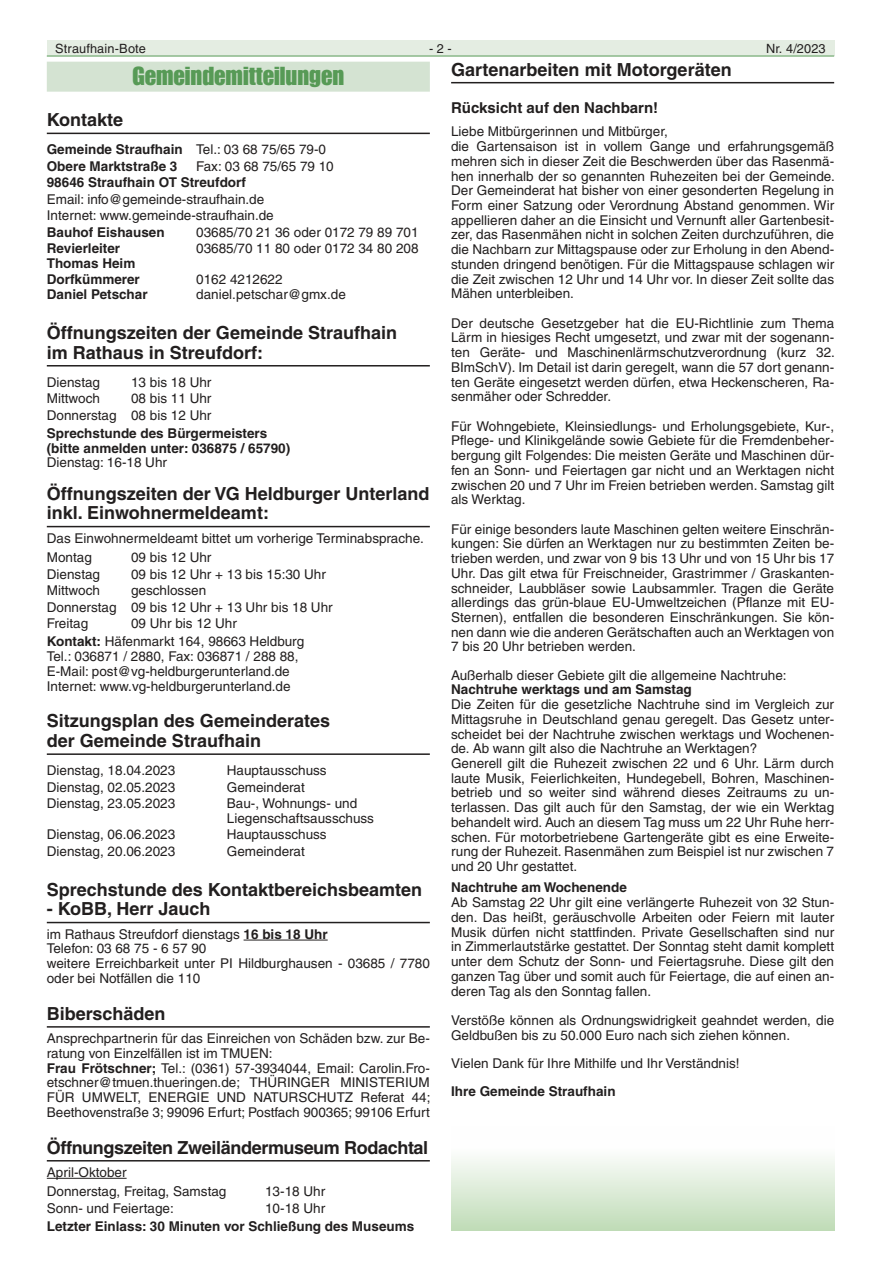
<style>
.page{position:relative;width:881px;height:1263px;background:#fff}
.page>*{position:absolute;margin:0;border:0;box-sizing:border-box;transform-origin:0 0}
.t1{font:25.5px "Impact LT";color:#579a56}
.t2{font:700 18px/19.6px "Helvetica LT";color:#221f1f}
.t3{font:700 18px "Helvetica LT";letter-spacing:-.02em;color:#221f1f}
.t4{font:700 15px "Helvetica LT";color:#221f1f}
.t5{font:13.5px/14.7px "Helvetica LT";color:#221f1f}
.t6{font:700 13.5px/14.7px "Helvetica LT";color:#221f1f}
.t7{font:12.75px "Helvetica LT";letter-spacing:.01em;color:#221f1f}
.s1{font-weight:400}
.s2{font-weight:700}
</style>
<div class="page">
<div style="left:47px;top:40px;width:786px;height:16px;background:#e4ede2"></div>
<hr style="left:47px;top:56px;width:786px;height:1px;background:#579a56">
<hr style="left:451px;top:82px;width:382px;height:1px;background:#221f1f">
<div style="left:451px;top:1127px;width:382px;height:104px;background:linear-gradient(to bottom,#fff,#c2ddb9)"></div>
<div style="left:47px;top:62px;width:382px;height:30px;background:#d4e3d2"></div>
<hr style="left:47px;top:133px;width:382px;height:1px;background:#221f1f">
<hr style="left:47px;top:365px;width:382px;height:1px;background:#221f1f">
<hr style="left:47px;top:526px;width:382px;height:1px;background:#221f1f">
<hr style="left:47px;top:753px;width:382px;height:2px;background:#221f1f">
<hr style="left:47px;top:922px;width:382px;height:1px;background:#221f1f">
<hr style="left:243px;top:940px;width:84px;height:1px;background:#221f1f">
<hr style="left:47px;top:1026px;width:382px;height:2px;background:#221f1f">
<hr style="left:47px;top:1160px;width:382px;height:1px;background:#221f1f">
<hr style="left:47px;top:1178px;width:79px;height:1px;background:#221f1f">
<p class="t7" style="left:55px;top:42px;width:92px">Straufhain-Bote</p>
<p class="t7" style="left:429px;top:42px;width:24px">- 2 -</p>
<p class="t7" style="left:765px;top:42px;width:61px">Nr. 4/2023</p>
<h2 class="t2" style="left:451px;top:59px;width:282px">Gartenarbeiten mit Motorgeräten</h2>
<p class="t4" style="left:451px;top:99px;width:208px">Rücksicht auf den Nachbarn!</p>
<p class="t5" style="left:451px;top:124px;width:385px">Liebe Mitbürgerinnen und Mitbürger,<br>die Gartensaison ist in vollem Gange und erfahrungsgemäß mehren sich in dieser Zeit die Beschwerden über das Rasenmä&shy;hen innerhalb der so genannten Ruhezeiten bei der Gemeinde.<br>Der Gemeinderat hat bisher von einer gesonderten Regelung in Form einer Satzung oder Verordnung Abstand genommen. Wir appellieren daher an die Einsicht und Vernunft aller Gartenbesit&shy;zer, das Rasenmähen nicht in solchen Zeiten durchzuführen, die die Nachbarn zur Mittagspause oder zur Erholung in den Abend&shy;stunden dringend benötigen. Für die Mittagspause schlagen wir die Zeit zwischen 12 Uhr und 14 Uhr vor. In dieser Zeit sollte das Mähen unterbleiben.</p>
<p class="t5" style="left:451px;top:316px;width:385px;text-align:justify">Der deutsche Gesetzgeber hat die EU-Richtlinie zum Thema Lärm in hiesiges Recht umgesetzt, und zwar mit der sogenann&shy;ten Geräte- und Maschinenlärmschutzverordnung (kurz 32.<br>BImSchV). Im Detail ist darin geregelt, wann die 57 dort genann&shy;ten Geräte eingesetzt werden dürfen, etwa Heckenscheren, Ra&shy;senmäher oder Schredder.</p>
<p class="t5" style="left:451px;top:419px;width:384px;text-align:justify">Für Wohngebiete, Kleinsiedlungs- und Erholungsgebiete, Kur-, Pflege- und Klinikgelände sowie Gebiete für die Fremdenbeher&shy;bergung gilt Folgendes: Die meisten Geräte und Maschinen dür&shy;fen an Sonn- und Feiertagen gar nicht und an Werktagen nicht zwischen 20 und 7 Uhr im Freien betrieben werden. Samstag gilt als Werktag.</p>
<p class="t5" style="left:451px;top:522px;width:384px;text-align:justify">Für einige besonders laute Maschinen gelten weitere Einschrän&shy;kungen: Sie dürfen an Werktagen nur zu bestimmten Zeiten be&shy;trieben werden, und zwar von 9 bis 13 Uhr und von 15 Uhr bis 17<br>Uhr. Das gilt etwa für Freischneider, Grastrimmer / Graskanten&shy;schneider, Laubbläser sowie Laubsammler. Tragen die Geräte allerdings das grün-blaue EU-Umweltzeichen (Pflanze mit EU-Sternen), entfallen die besonderen Einschränkungen. Sie kön&shy;nen dann wie die anderen Gerätschaften auch an Werktagen von 7 bis 20 Uhr betrieben werden.</p>
<p class="t5" style="left:451px;top:668px;width:337px">Außerhalb dieser Gebiete gilt die allgemeine Nachtruhe:</p>
<p class="t6" style="left:451px;top:682px;width:242px">Nachtruhe werktags und am Samstag</p>
<p class="t5" style="left:451px;top:697px;width:384px">Die Zeiten für die gesetzliche Nachtruhe sind im Vergleich zur Mittagsruhe in Deutschland genau geregelt. Das Gesetz unter&shy;scheidet bei der Nachtruhe zwischen werktags und Wochenen&shy;de. Ab wann gilt also die Nachtruhe an Werktagen?<br>Generell gilt die Ruhezeit zwischen 22 und 6 Uhr. Lärm durch laute Musik, Feierlichkeiten, Hundegebell, Bohren, Maschinen&shy;betrieb und so weiter sind während dieses Zeitraums zu un&shy;terlassen. Das gilt auch für den Samstag, der wie ein Werktag behandelt wird. Auch an diesem Tag muss um 22 Uhr Ruhe herr&shy;schen. Für motorbetriebene Gartengeräte gibt es eine Erweite&shy;rung der Ruhezeit. Rasenmähen zum Beispiel ist nur zwischen 7 und 20 Uhr gestattet.</p>
<p class="t6" style="left:451px;top:880px;width:177px">Nachtruhe am Wochenende</p>
<p class="t5" style="left:451px;top:895px;width:384px;text-align:justify">Ab Samstag 22 Uhr gilt eine verlängerte Ruhezeit von 32 Stun&shy;den. Das heißt, geräuschvolle Arbeiten oder Feiern mit lauter Musik dürfen nicht stattfinden. Private Gesellschaften sind nur in Zimmerlautstärke gestattet. Der Sonntag steht damit komplett unter dem Schutz der Sonn- und Feiertagsruhe. Diese gilt den ganzen Tag über und somit auch für Feiertage, die auf einen an&shy;deren Tag als den Sonntag fallen.</p>
<p class="t5" style="left:451px;top:1013px;width:384px">Verstöße können als Ordnungswidrigkeit geahndet werden, die<br>Geldbußen bis zu 50.000 Euro nach sich ziehen können.</p>
<p class="t5" style="left:451px;top:1056px;width:290px">Vielen Dank für Ihre Mithilfe und Ihr Verständnis!</p>
<p class="t6" style="left:451px;top:1084px;width:166px">Ihre Gemeinde Straufhain</p>
<h1 class="t1" style="left:132px;top:66px;width:213px">Gemeindemitteilungen</h1>
<h2 class="t2" style="left:47px;top:110px;width:78px">Kontakte</h2>
<p class="t6" style="left:47px;top:141px;width:281px;line-height:16.5px">Gemeinde Straufhain <span class="s1">Tel.: 03 68 75/65 79-0<br></span>Obere Marktstraße 3</p>
<p class="t5" style="left:196px;top:159px;width:139px">Fax: 03 68 75/65 79 10</p>
<p class="t6" style="left:47px;top:175px;width:201px">98646 Straufhain OT Streufdorf</p>
<p class="t5" style="left:47px;top:191px;width:228px;line-height:16.5px">Email: info@gemeinde-straufhain.de<br>Internet: www.gemeinde-straufhain.de</p>
<p class="t6" style="left:47px;top:224px;width:119px">Bauhof Eishausen</p>
<p class="t5" style="left:196px;top:225px;width:224px">03685/70 21 36 oder 0172 79 89 701</p>
<p class="t6" style="left:47px;top:241px;width:90px">Revierleiter<br>Thomas Heim</p>
<p class="t5" style="left:196px;top:241px;width:224px">03685/70 11 80 oder 0172 34 80 208</p>
<p class="t6" style="left:47px;top:272px;width:102px">Dorfkümmerer<br>Daniel Petschar</p>
<p class="t5" style="left:196px;top:272px;width:151px">0162 4212622 daniel.petschar@gmx.de</p>
<h2 class="t2" style="left:47px;top:323px;width:352px">Öffnungszeiten der Gemeinde Straufhain im Rathaus in Streufdorf:</h2>
<p class="t5" style="left:47px;top:375px;width:55px">Dienstag</p>
<p class="t5" style="left:131px;top:375px;width:82px">13 bis 18 Uhr</p>
<p class="t5" style="left:47px;top:391px;width:55px">Mittwoch</p>
<p class="t5" style="left:47px;top:390px;width:166px;line-height:16.5px;text-align:right">08 bis 11 Uhr<br>Donnerstag 08 bis 12 Uhr</p>
<p class="t6" style="left:47px;top:426px;width:245px">Sprechstunde des Bürgermeisters (bitte anmelden unter: 036875 / 65790)</p>
<p class="t5" style="left:47px;top:455px;width:122px">Dienstag: 16-18 Uhr</p>
<h2 class="t2" style="left:47px;top:484px;width:384px">Öffnungszeiten der VG Heldburger Unterland inkl. Einwohnermeldeamt:</h2>
<p class="t5" style="left:47px;top:528px;width:378px;line-height:19.5px">Das Einwohnermeldeamt bittet um vorherige Terminabsprache.<br>Montag</p>
<p class="t5" style="left:131px;top:550px;width:82px">09 bis 12 Uhr</p>
<p class="t5" style="left:47px;top:567px;width:55px">Dienstag</p>
<p class="t5" style="left:131px;top:567px;width:196px">09 bis 12 Uhr + 13 bis 15:30 Uhr</p>
<p class="t5" style="left:47px;top:583px;width:55px">Mittwoch</p>
<p class="t5" style="left:47px;top:582px;width:287px;line-height:16.5px;text-indent:84px">geschlossen<br>Donnerstag 09 bis 12 Uhr + 13 Uhr bis 18 Uhr<br>Freitag</p>
<p class="t5" style="left:47px;top:614px;width:259px;line-height:18.1px;text-indent:84px">09 Uhr bis 12 Uhr<br><span class="s2">Kontakt:</span> Häfenmarkt 164, 98663 Heldburg</p>
<p class="t5" style="left:47px;top:649px;width:253px">Tel.: 036871 / 2880, Fax: 036871 / 288 88,<br>E-Mail: post@vg-heldburgerunterland.de<br>Internet: www.vg-heldburgerunterland.de</p>
<h2 class="t2" style="left:47px;top:711px;width:285px">Sitzungsplan des Gemeinderates der Gemeinde Straufhain</h2>
<p class="t5" style="left:47px;top:763px;width:130px">Dienstag, 18.04.2023</p>
<p class="t5" style="left:227px;top:763px;width:101px">Hauptausschuss</p>
<p class="t5" style="left:47px;top:779px;width:130px">Dienstag, 02.05.2023</p>
<p class="t5" style="left:227px;top:779px;width:79px">Gemeinderat</p>
<p class="t5" style="left:47px;top:796px;width:130px">Dienstag, 23.05.2023</p>
<p class="t5" style="left:227px;top:796px;width:149px">Bau-, Wohnungs- und<br>Liegenschaftsausschuss</p>
<p class="t5" style="left:47px;top:827px;width:130px">Dienstag, 06.06.2023</p>
<p class="t5" style="left:227px;top:827px;width:101px">Hauptausschuss</p>
<p class="t5" style="left:47px;top:844px;width:130px">Dienstag, 20.06.2023</p>
<p class="t5" style="left:227px;top:844px;width:79px">Gemeinderat</p>
<h2 class="t2" style="left:47px;top:880px;width:377px">Sprechstunde des Kontaktbereichsbeamten</h2>
<h2 class="t2" style="left:47px;top:899px;width:165px">- KoBB, Herr Jauch</h2>
<p class="t5" style="left:47px;top:927px;width:384px">im Rathaus Streufdorf dienstags <span class="s2">16 bis 18 Uhr<br></span>Telefon: 03 68 75 - 6 57 90<br>weitere Erreichbarkeit unter PI Hildburghausen - 03685 / 7780 oder bei Notfällen die 110</p>
<h2 class="t2" style="left:47px;top:1004px;width:120px">Biberschäden</h2>
<p class="t5" style="left:47px;top:1031px;width:385px">Ansprechpartnerin für das Einreichen von Schäden bzw. zur Be&shy;ratung von Einzelfällen ist im TMUEN:<br><span class="s2">Frau Frötschner;</span> Tel.: (0361) 57-3934044, Email: Carolin.Fro&shy;etschner@tmuen.thueringen.de; THÜRINGER MINISTERIUM FÜR UMWELT, ENERGIE UND NATURSCHUTZ Referat 44; Beethovenstraße 3; 99096 Erfurt; Postfach 900365; 99106 Erfurt</p>
<h2 class="t3" style="left:47px;top:1137px;width:383px">Öffnungszeiten Zweiländermuseum Rodachtal</h2>
<p class="t5" style="left:47px;top:1162px;width:181px;line-height:19.5px">April-Oktober<br>Donnerstag, Freitag, Samstag</p>
<p class="t5" style="left:265px;top:1184px;width:62px">13-18 Uhr</p>
<p class="t5" style="left:47px;top:1201px;width:128px">Sonn- und Feiertage:</p>
<p class="t5" style="left:265px;top:1201px;width:62px">10-18 Uhr</p>
<p class="t6" style="left:47px;top:1219px;width:369px">Letzter Einlass: 30 Minuten vor Schließung des Museums</p>
</div>
